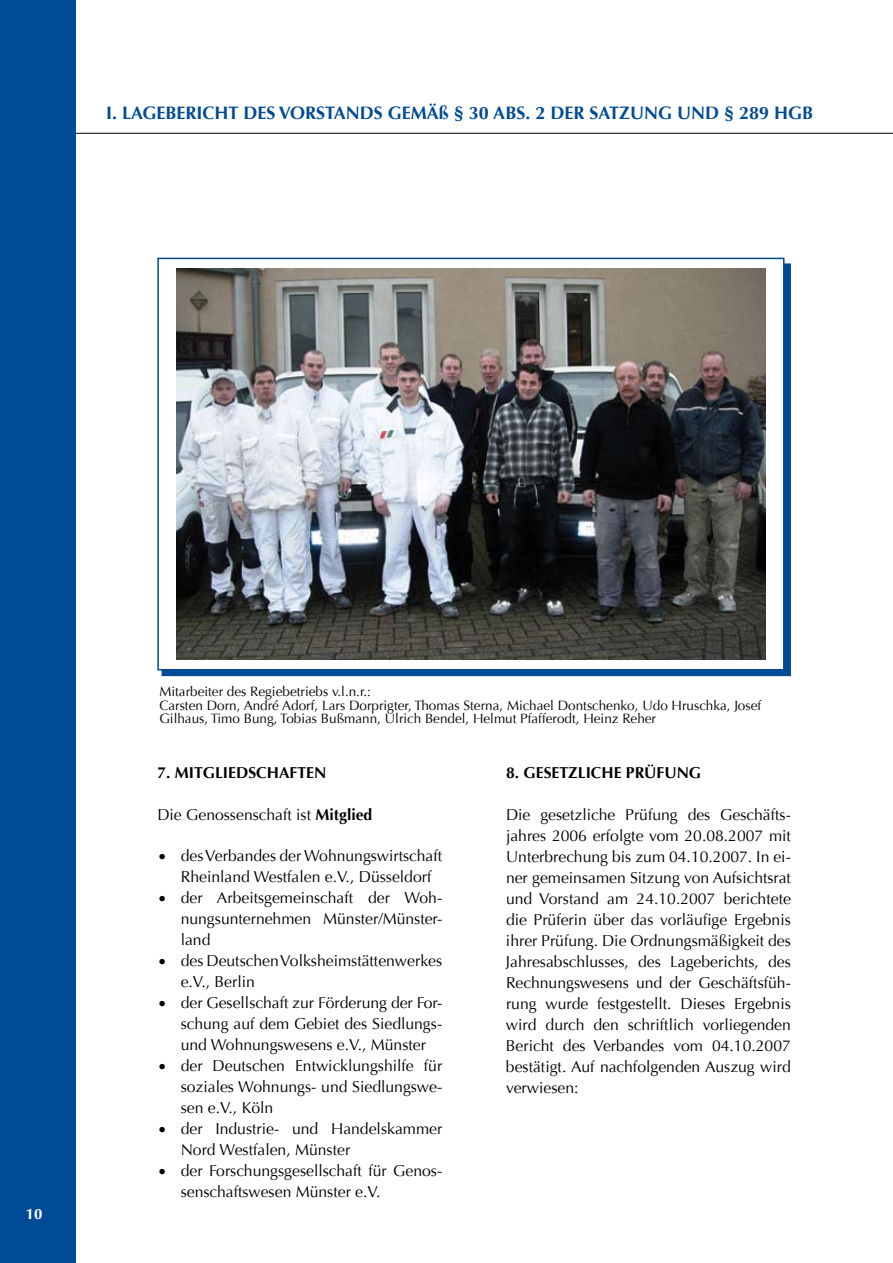
<style>
.page{position:relative;width:893px;height:1263px;background:#fff}
.page>*{position:absolute;margin:0;border:0;box-sizing:border-box;transform-origin:0 0}
.t1{font:700 18px "Optima";color:#004b95}
.t2{font:15.75px/21px "Optima";color:#000}
.t3{font:700 15.75px "Optima";color:#000}
.t4{font:700 15px "Optima";color:#fff}
.t5{font:13.5px/13.5px "Optima";color:#000}
.s1{font-weight:700}
</style>
<div class="page">
<hr style="left:0;top:133px;width:893px;height:1px;background:#000">
<div style="left:0;top:0;width:75px;height:1263px;background:#004b95"></div>
<div style="left:157px;top:258px;width:627px;height:412px;border:2px solid #004b95"></div>
<img style="left:177px;top:269px;width:588px;height:390px">
<p class="t1" style="left:106px;top:102px;width:708px">I. LAGEBERICHT DES VORSTANDS GEMÄß § 30 ABS. 2 DER SATZUNG UND § 289 HGB</p>
<p class="t4" style="left:26px;top:1205px;width:18px">1 0A</p>
<p class="t5" style="left:159px;top:685px;width:603px">Mitarbeiter des Regiebetriebs v.l.n.r.:<br>Carsten Dorn, André Adorf, Lars Dorprigter, Thomas Sterna, Michael Dontschenko, Udo Hruschka, Josef<br>Gilhaus, Timo Bung, Tobias Bußmann, Ulrich Bendel, Helmut Pfafferodt, Heinz Reher</p>
<p class="t3" style="left:157px;top:764px;width:170px">7. MITGLIEDSCHAFTEN</p>
<p class="t2" style="left:157px;top:805px;width:217px">Die Genossenschaft ist <span class="s1">Mitglied</span></p>
<p class="t3" style="left:157px;top:848px;width:11px">•</p>
<p class="t3" style="left:157px;top:890px;width:11px">•</p>
<p class="t2" style="left:181px;top:846px;width:263px">desVerbandes der Wohnungswirtschaft<br>Rheinland Westfalen e.V., Düsseldorf der Arbeitsgemeinschaft der Woh&shy;nungsunternehmen Münster/Münster&shy;land<br>des DeutschenVolksheimstättenwerkes e.V., Berlin<br>der Gesellschaft zur Förderung der For&shy;schung auf dem Gebiet des Siedlungs&shy;und Wohnungswesens e.V., Münster der Deutschen Entwicklungshilfe für soziales Wohnungs- und Siedlungswe&shy;sen e.V., Köln<br>der Industrie- und Handelskammer<br>Nord Westfalen, Münster<br>der Forschungsgesellschaft für Genos&shy;senschaftswesen Münster e.V.</p>
<p class="t3" style="left:157px;top:953px;width:11px">•</p>
<p class="t3" style="left:157px;top:995px;width:11px">•</p>
<p class="t3" style="left:157px;top:1058px;width:11px">•</p>
<p class="t3" style="left:157px;top:1121px;width:11px">•</p>
<p class="t3" style="left:157px;top:1163px;width:11px">•</p>
<p class="t3" style="left:506px;top:764px;width:197px">8. GESETZLICHE PRÜFUNG</p>
<p class="t2" style="left:506px;top:805px;width:286px;text-align:justify">Die gesetzliche Prüfung des Geschäfts&shy;jahres 2006 erfolgte vom 20.08.2007 mit Unterbrechung bis zum 04.10.2007. In ei&shy;ner gemeinsamen Sitzung von Aufsichtsrat und Vorstand am 24.10.2007 berichtete die Prüferin über das vorläufige Ergebnis ihrer Prüfung. Die Ordnungsmäßigkeit des Jahresabschlusses, des Lageberichts, des Rechnungswesens und der Geschäftsfüh&shy;rung wurde festgestellt. Dieses Ergebnis wird durch den schriftlich vorliegenden Bericht des Verbandes vom 04.10.2007 bestätigt. Auf nachfolgenden Auszug wird verwiesen:</p>
</div>
